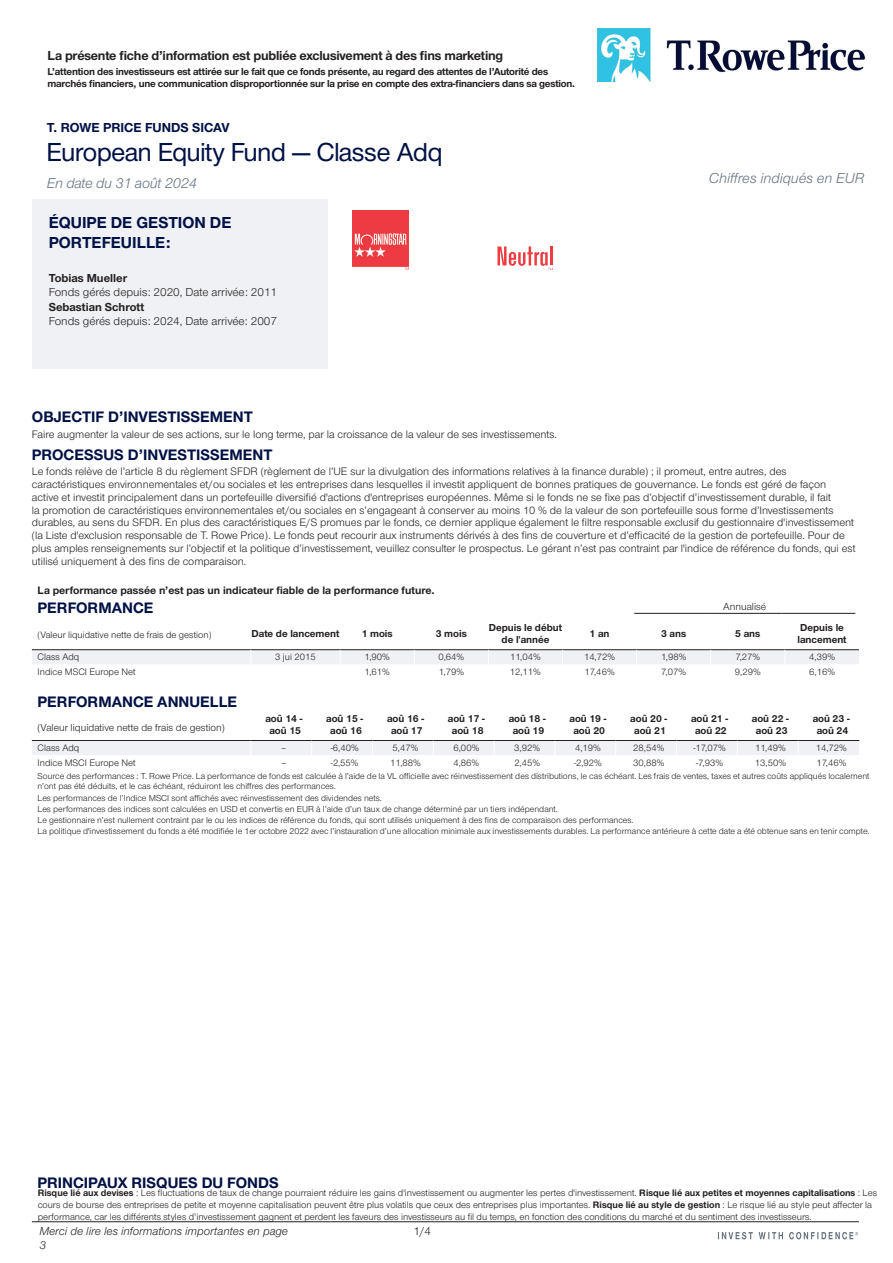
<style>
.page{position:relative;width:893px;height:1263px;background:#fff}
.page>*{position:absolute;margin:0;border:0;box-sizing:border-box;transform-origin:0 0}
.t1{font:500 27px "Nimbus San Nov D";letter-spacing:-.005em;color:#001145}
.t2{font:700 16.5px/19.8px "Nimbus San Nov";color:#001145}
.t3{font:700 15.75px "Nimbus San Nov";color:#001145}
.t4{font:italic 15px "Nimbus San Nov";letter-spacing:-.005em;color:#65717f}
.t5{font:700 13.5px "Nimbus San Nov";letter-spacing:-.015em;color:#231f20}
.t6{font:700 13.5px "Nimbus San Nov";color:#001145}
.t7{font:12px "Nimbus San Nov";color:#231f20}
.t8{font:italic 12px/14.4px "Nimbus San Nov";color:#231f20}
.t9{font:700 12px "Nimbus San Nov";color:#231f20}
.t10{font:11.25px/12.8px "Nimbus San Nov";color:#231f20}
.t11{font:700 11.25px "Nimbus San Nov";color:#231f20}
.t12{font:700 10.5px/12.6px "Nimbus San Nov";letter-spacing:-.015em;color:#231f20;text-align:center}
.t13{font:10.5px "Nimbus San Nov";color:#231f20}
.t14{font:9.75px/11.7px "Nimbus San Nov";color:#231f20}
.t15{font:9px/11.1px "Nimbus San Nov";color:#231f20}
.s1{font-weight:700}
</style>
<div class="page">
<div style="left:32px;top:200px;width:295px;height:169px;background:#eff1f4"></div>
<svg style="left:353px;top:210px;width:200px;height:60px"></svg>
<hr style="left:634px;top:613px;width:74px;height:1px;background:#231f20">
<hr style="left:708px;top:613px;width:74px;height:1px;background:#231f20">
<hr style="left:782px;top:613px;width:73px;height:1px;background:#231f20">
<svg style="left:32px;top:649px;width:828px;height:106px"></svg>
<hr style="left:32px;top:1221px;width:827px;height:1px;background:#231f20">
<svg style="left:718px;top:1232px;width:140px;height:7px"></svg>
<img style="left:597px;top:28px;width:269px;height:53px">
<p class="t5" style="left:48px;top:48px;width:457px">La présente fiche d’information est publiée exclusivement à des fins marketing</p>
<p class="t12" style="left:48px;top:66px;width:529px;line-height:12px;text-align:left">L’attention des investisseurs est attirée sur le fait que ce fonds présente, au regard des attentes de l’Autorité des marchés financiers, une communication disproportionnée sur la prise en compte des extra-financiers dans sa gestion.</p>
<p class="t6" style="left:47px;top:120px;width:184px">T. ROWE PRICE FUNDS SICAV</p>
<h1 class="t1" style="left:47px;top:136px;width:397px">European Equity Fund — Classe Adq</h1>
<h3 class="t4" style="left:47px;top:174px;width:152px">En date du 31 août 2024</h3>
<h2 class="t2" style="left:49px;top:212px;width:184px">ÉQUIPE DE GESTION DE<br>PORTEFEUILLE:</h2>
<p class="t9" style="left:49px;top:271px;width:80px">Tobias Mueller</p>
<p class="t7" style="left:49px;top:285px;width:230px">Fonds gérés depuis: 2020, Date arrivée: 2011</p>
<p class="t9" style="left:49px;top:300px;width:97px">Sebastian Schrott</p>
<p class="t7" style="left:49px;top:314px;width:230px">Fonds gérés depuis: 2024, Date arrivée: 2007</p>
<h3 class="t4" style="left:709px;top:170px;width:157px">Chiffres indiqués en EUR</h3>
<h3 class="t3" style="left:32px;top:407px;width:222px">OBJECTIF D’INVESTISSEMENT</h3>
<p class="t10" style="left:32px;top:428px;width:527px">Faire augmenter la valeur de ses actions, sur le long terme, par la croissance de la valeur de ses investissements.</p>
<h3 class="t3" style="left:32px;top:445px;width:242px">PROCESSUS D’INVESTISSEMENT</h3>
<p class="t10" style="left:32px;top:465px;width:825px">Le fonds relève de l’article 8 du règlement SFDR (règlement de l’UE sur la divulgation des informations relatives à la finance durable) ; il promeut, entre autres, des caractéristiques environnementales et/ou sociales et les entreprises dans lesquelles il investit appliquent de bonnes pratiques de gouvernance. Le fonds est géré de façon active et investit principalement dans un portefeuille diversifié d'actions d'entreprises européennes. Même si le fonds ne se fixe pas d’objectif d’investissement durable, il fait<br>la promotion de caractéristiques environnementales et/ou sociales en s’engageant à conserver au moins 10 % de la valeur de son portefeuille sous forme d’Investissements durables, au sens du SFDR. En plus des caractéristiques E/S promues par le fonds, ce dernier applique également le filtre responsable exclusif du gestionnaire d'investissement (la Liste d'exclusion responsable de T. Rowe Price). Le fonds peut recourir aux instruments dérivés à des fins de couverture et d’efficacité de la gestion de portefeuille. Pour de plus amples renseignements sur l’objectif et la politique d’investissement, veuillez consulter le prospectus. Le gérant n’est pas contraint par l'indice de référence du fonds, qui est utilisé uniquement à des fins de comparaison.</p>
<p class="t11" style="left:38px;top:583px;width:399px">La performance passée n’est pas un indicateur fiable de la performance future.</p>
<h3 class="t3" style="left:38px;top:599px;width:117px">PERFORMANCE</h3>
<p class="t13" style="left:723px;top:601px;width:44px">Annualisé</p>
<p class="t14" style="left:38px;top:629px;width:175px">(Valeur liquidative nette de frais de gestion)</p>
<p class="t12" style="left:252px;top:627px;width:89px">Date de lancement</p>
<p class="t12" style="left:362px;top:627px;width:33px">1 mois</p>
<p class="t12" style="left:436px;top:627px;width:33px">3 mois</p>
<p class="t12" style="left:489px;top:621px;width:75px">Depuis le début de l'année</p>
<p class="t12" style="left:590px;top:627px;width:21px">1 an</p>
<p class="t12" style="left:661px;top:627px;width:27px">3 ans</p>
<p class="t12" style="left:735px;top:627px;width:27px">5 ans</p>
<p class="t12" style="left:797px;top:621px;width:51px;text-align:left">Depuis le lancement</p>
<p class="t14" style="left:38px;top:651px;width:43px">Class Adq</p>
<p class="t14" style="left:275px;top:651px;width:42px">3 jui 2015</p>
<p class="t14" style="left:365px;top:651px;width:27px">1,90%</p>
<p class="t14" style="left:438px;top:651px;width:27px">0,64%</p>
<p class="t14" style="left:510px;top:651px;width:32px">11,04%</p>
<p class="t14" style="left:584px;top:651px;width:33px">14,72%</p>
<p class="t14" style="left:661px;top:651px;width:27px">1,98%</p>
<p class="t14" style="left:735px;top:651px;width:26px">7,27%</p>
<p class="t14" style="left:809px;top:651px;width:27px">4,39%</p>
<p class="t14" style="left:38px;top:666px;width:100px">Indice MSCI Europe Net</p>
<p class="t14" style="left:365px;top:666px;width:27px">1,61%</p>
<p class="t14" style="left:439px;top:666px;width:27px">1,79%</p>
<p class="t14" style="left:510px;top:666px;width:32px">12,11%</p>
<p class="t14" style="left:584px;top:666px;width:32px">17,46%</p>
<p class="t14" style="left:661px;top:666px;width:26px">7,07%</p>
<p class="t14" style="left:735px;top:666px;width:27px">9,29%</p>
<p class="t14" style="left:809px;top:666px;width:27px">6,16%</p>
<h3 class="t3" style="left:38px;top:692px;width:201px">PERFORMANCE ANNUELLE</h3>
<p class="t13" style="left:38px;top:721px;width:189px">(Valeur liquidative nette de frais de gestion)</p>
<p class="t12" style="left:265px;top:712px;width:38px">aoû 14 - aoû 15</p>
<p class="t12" style="left:326px;top:712px;width:38px">aoû 15 - aoû 16</p>
<p class="t12" style="left:387px;top:712px;width:38px">aoû 16 - aoû 17</p>
<p class="t12" style="left:448px;top:712px;width:38px">aoû 17 - aoû 18</p>
<p class="t12" style="left:509px;top:712px;width:38px">aoû 18 - aoû 19</p>
<p class="t12" style="left:569px;top:712px;width:38px">aoû 19 - aoû 20</p>
<p class="t12" style="left:630px;top:712px;width:38px">aoû 20 - aoû 21</p>
<p class="t12" style="left:691px;top:712px;width:38px">aoû 21 - aoû 22</p>
<p class="t12" style="left:752px;top:712px;width:38px">aoû 22 - aoû 23</p>
<p class="t12" style="left:813px;top:712px;width:38px">aoû 23 - aoû 24</p>
<p class="t14" style="left:38px;top:742px;width:43px">Class Adq</p>
<p class="t14" style="left:281px;top:742px;width:7px">–</p>
<p class="t14" style="left:331px;top:742px;width:30px">-6,40%</p>
<p class="t14" style="left:393px;top:742px;width:27px">5,47%</p>
<p class="t14" style="left:453px;top:742px;width:27px">6,00%</p>
<p class="t14" style="left:514px;top:742px;width:27px">3,92%</p>
<p class="t14" style="left:575px;top:742px;width:27px">4,19%</p>
<p class="t14" style="left:633px;top:742px;width:33px">28,54%</p>
<p class="t14" style="left:693px;top:742px;width:34px">-17,07%</p>
<p class="t14" style="left:755px;top:742px;width:32px">11,49%</p>
<p class="t14" style="left:816px;top:742px;width:33px">14,72%</p>
<p class="t14" style="left:38px;top:757px;width:100px">Indice MSCI Europe Net</p>
<p class="t14" style="left:281px;top:757px;width:7px">–</p>
<p class="t14" style="left:331px;top:757px;width:29px">-2,55%</p>
<p class="t14" style="left:390px;top:757px;width:32px">11,88%</p>
<p class="t14" style="left:453px;top:757px;width:27px">4,86%</p>
<p class="t14" style="left:514px;top:757px;width:27px">2,45%</p>
<p class="t14" style="left:574px;top:757px;width:29px">-2,92%</p>
<p class="t14" style="left:633px;top:757px;width:33px">30,88%</p>
<p class="t14" style="left:696px;top:757px;width:28px">-7,93%</p>
<p class="t14" style="left:755px;top:757px;width:33px">13,50%</p>
<p class="t14" style="left:816px;top:757px;width:32px">17,46%</p>
<p class="t15" style="left:38px;top:770px;width:833px">Source des performances : T. Rowe Price. La performance de fonds est calculée à l’aide de la VL officielle avec réinvestissement des distributions, le cas échéant. Les frais de ventes, taxes et autres coûts appliqués localement n’ont pas été déduits, et le cas échéant, réduiront les chiffres des performances.<br>Les performances de l’Indice MSCI sont affichés avec réinvestissement des dividendes nets.<br>Les performances des indices sont calculées en USD et convertis en EUR à l’aide d’un taux de change déterminé par un tiers indépendant.<br>Le gestionnaire n’est nullement contraint par le ou les indices de référence du fonds, qui sont utilisés uniquement à des fins de comparaison des performances.<br>La politique d'investissement du fonds a été modifiée le 1er octobre 2022 avec l’instauration d’une allocation minimale aux investissements durables. La performance antérieure à cette date a été obtenue sans en tenir compte.</p>
<h3 class="t3" style="left:37px;top:1173px;width:243px">PRINCIPAUX RISQUES DU FONDS</h3>
<p class="t14" style="left:38px;top:1187px;width:841px"><span class="s1">Risque lié aux devises</span> : Les fluctuations de taux de change pourraient réduire les gains d'investissement ou augmenter les pertes d'investissement. <span class="s1">Risque lié aux petites et moyennes capitalisations</span> : Les cours de bourse des entreprises de petite et moyenne capitalisation peuvent être plus volatils que ceux des entreprises plus importantes. <span class="s1">Risque lié au style de gestion</span> : Le risque lié au style peut affecter la performance, car les différents styles d’investissement gagnent et perdent les faveurs des investisseurs au fil du temps, en fonction des conditions du marché et du sentiment des investisseurs.</p>
<p class="t8" style="left:39px;top:1224px;width:250px">Merci de lire les informations importantes en page<br>3</p>
<p class="t7" style="left:414px;top:1224px;width:19px">1/4</p>
</div>
